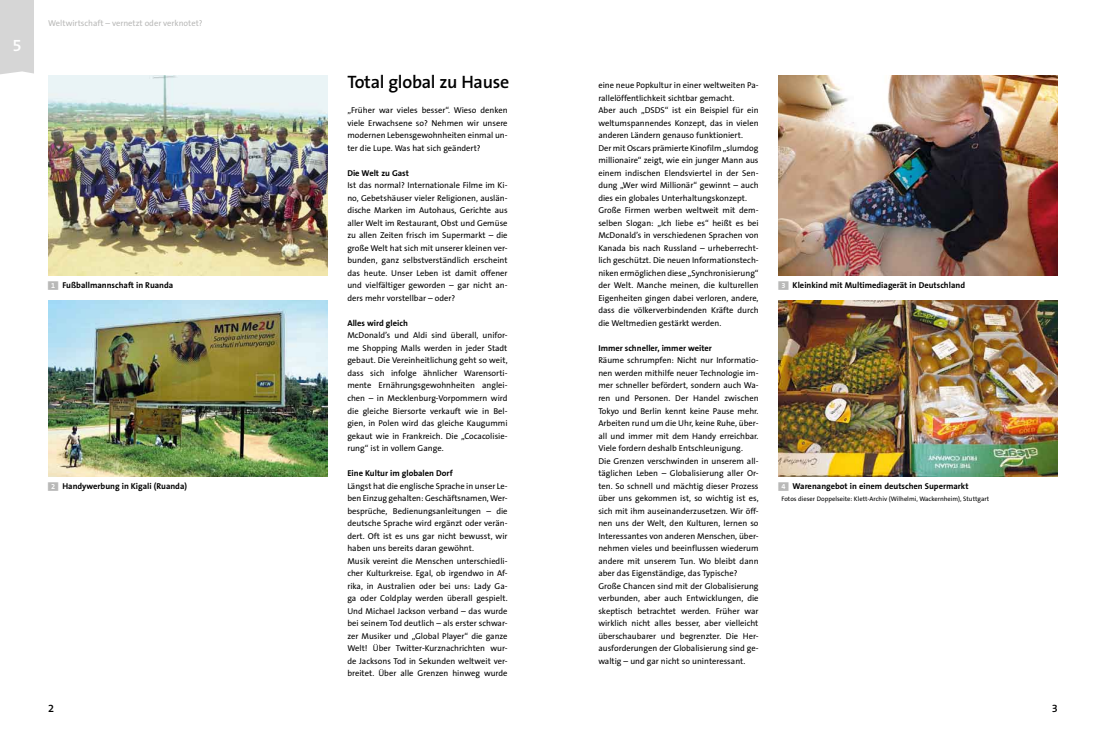
<style>
.page{position:relative;width:1106px;height:738px;background:#fff}
.page>*{position:absolute;margin:0;border:0;box-sizing:border-box;transform-origin:0 0}
.Kapitelüberschrift{font:600 18px "The Sans B6";letter-spacing:-.015em;color:#000}
.Themenblockziffer{font:600 17px "The Sans B6";color:#fff}
.t1{font:600 11px "The Sans B6";color:#000}
.Grundtext{font:8.5px/12.5px "The Sans B5 Plain";color:#000;text-align:justify}
.Materialziffer_mit_B{font:700 8.5px "The Sans B7";color:#000}
.Grundtext-2{font:700 8.5px "The Sans B7";color:#000}
.t2{font:8.5px "The Sans B5 Plain";color:#b9b9b8}
.Quellenangabe{font:6.5px "The Sans B5 Plain";color:#000}
.s1{font-family:"Terra 5 Materialziffern";font-weight:400;color:#b9b9b8}
</style>
<div class="page">
<img style="left:48px;top:300px;width:279px;height:175px">
<img style="left:778px;top:75px;width:279px;height:200px">
<img style="left:778px;top:300px;width:279px;height:175px">
<img style="left:48px;top:75px;width:279px;height:200px">
<div style="left:0;top:0;width:34px;height:74px;background:#d6d6d6"></div>
<p class="Themenblockziffer" style="left:12px;top:37px;width:11px">5</p>
<p class="t2" style="left:48px;top:18px;width:156px">Weltwirtschaft – vernetzt oder verknotet?</p>
<p class="Materialziffer_mit_B" style="left:48px;top:281px;width:127px"><span class="s1">#</span> Fußballmannschaft in Ruanda</p>
<p class="Materialziffer_mit_B" style="left:48px;top:481px;width:140px"><span class="s1">$</span> Handywerbung in Kigali (Ruanda)</p>
<p class="Kapitelüberschrift" style="left:347px;top:72px;width:163px">Total global zu Hause</p>
<p class="Grundtext" style="left:347px;top:104px;width:162px">„Früher war vieles besser“. Wieso denken viele Erwachsene so? Nehmen wir unsere modernen Lebensgewohnheiten einmal un&shy;ter die Lupe. Was hat sich geändert?</p>
<p class="Grundtext-2" style="left:347px;top:168px;width:63px">Die Welt zu Gast</p>
<p class="Grundtext" style="left:347px;top:179px;width:162px">Ist das normal? Internationale Filme im Ki&shy;no, Gebetshäuser vieler Religionen, auslän&shy;dische Marken im Autohaus, Gerichte aus aller Welt im Restaurant, Obst und Gemüse zu allen Zeiten frisch im Supermarkt – die große Welt hat sich mit unserer kleinen ver&shy;bunden, ganz selbstverständlich erscheint das heute. Unser Leben ist damit offener und vielfältiger geworden – gar nicht an&shy;ders mehr vorstellbar – oder?</p>
<p class="Grundtext-2" style="left:347px;top:318px;width:62px">Alles wird gleich</p>
<p class="Grundtext" style="left:347px;top:329px;width:162px">McDonald’s und Aldi sind überall, unifor&shy;me Shopping Malls werden in jeder Stadt gebaut. Die Vereinheitlichung geht so weit, dass sich infolge ähnlicher Warensorti&shy;mente Ernährungsgewohnheiten anglei&shy;chen – in Mecklenburg-Vorpommern wird die gleiche Biersorte verkauft wie in Bel&shy;gien, in Polen wird das gleiche Kaugummi gekaut wie in Frankreich. Die „Cocacolisie&shy;rung“ ist in vollem Gange.</p>
<p class="Grundtext-2" style="left:347px;top:468px;width:107px">Eine Kultur im globalen Dorf</p>
<p class="Grundtext" style="left:347px;top:479px;width:162px">Längst hat die englische Sprache in unser Le&shy;ben Einzug gehalten: Geschäftsnamen, Wer&shy;besprüche, Bedienungsanleitungen – die deutsche Sprache wird ergänzt oder verän&shy;dert. Oft ist es uns gar nicht bewusst, wir haben uns bereits daran gewöhnt.</p>
<p class="Grundtext" style="left:347px;top:554px;width:162px">Musik vereint die Menschen unterschiedli&shy;cher Kulturkreise. Egal, ob irgendwo in Af&shy;rika, in Australien oder bei uns: Lady Ga&shy;ga oder Coldplay werden überall gespielt.<br>Und Michael Jackson verband – das wurde bei seinem Tod deutlich – als erster schwar&shy;zer Musiker und „Global Player“ die ganze Welt! Über Twitter-Kurznachrichten wur&shy;de Jacksons Tod in Sekunden weltweit ver&shy;breitet. Über alle Grenzen hinweg wurde</p>
<p class="Grundtext" style="left:598px;top:79px;width:162px">eine neue Popkultur in einer weltweiten Pa&shy;rallelöffentlichkeit sichtbar gemacht.</p>
<p class="Grundtext" style="left:598px;top:104px;width:162px">Aber auch „DSDS“ ist ein Beispiel für ein weltumspannendes Konzept, das in vielen anderen Ländern genauso funktioniert.</p>
<p class="Grundtext" style="left:598px;top:142px;width:162px">Der mit Oscars prämierte Kinofilm „slumdog millionaire“ zeigt, wie ein junger Mann aus einem indischen Elendsviertel in der Sen&shy;dung „Wer wird Millionär“ gewinnt – auch dies ein globales Unterhaltungskonzept.</p>
<p class="Grundtext" style="left:598px;top:204px;width:162px">Große Firmen werben weltweit mit dem&shy;selben Slogan: „Ich liebe es“ heißt es bei McDonald’s in verschiedenen Sprachen von Kanada bis nach Russland – urheberrecht&shy;lich geschützt. Die neuen Informationstech&shy;niken ermöglichen diese „Synchronisierung“ der Welt. Manche meinen, die kulturellen Eigenheiten gingen dabei verloren, andere, dass die völkerverbindenden Kräfte durch die Weltmedien gestärkt werden.</p>
<p class="Grundtext-2" style="left:598px;top:343px;width:115px">Immer schneller, immer weiter</p>
<p class="Grundtext" style="left:598px;top:354px;width:162px">Räume schrumpfen: Nicht nur Informatio&shy;nen werden mithilfe neuer Technologie im&shy;mer schneller befördert, sondern auch Wa&shy;ren und Personen. Der Handel zwischen Tokyo und Berlin kennt keine Pause mehr.<br>Arbeiten rund um die Uhr, keine Ruhe, über&shy;all und immer mit dem Handy erreichbar.<br>Viele fordern deshalb Entschleunigung.</p>
<p class="Grundtext" style="left:598px;top:454px;width:162px">Die Grenzen verschwinden in unserem all&shy;täglichen Leben – Globalisierung aller Or&shy;ten. So schnell und mächtig dieser Prozess über uns gekommen ist, so wichtig ist es, sich mit ihm auseinanderzusetzen. Wir öff&shy;nen uns der Welt, den Kulturen, lernen so Interessantes von anderen Menschen, über&shy;nehmen vieles und beeinflussen wiederum andere mit unserem Tun. Wo bleibt dann aber das Eigenständige, das Typische?</p>
<p class="Grundtext" style="left:598px;top:579px;width:162px">Große Chancen sind mit der Globalisierung verbunden, aber auch Entwicklungen, die skeptisch betrachtet werden. Früher war wirklich nicht alles besser, aber vielleicht überschaubarer und begrenzter. Die Her&shy;ausforderungen der Globalisierung sind ge&shy;waltig – und gar nicht so uninteressant.</p>
<p class="Materialziffer_mit_B" style="left:778px;top:281px;width:188px"><span class="s1">%</span> Kleinkind mit Multimediagerät in Deutschland</p>
<p class="Materialziffer_mit_B" style="left:778px;top:481px;width:192px"><span class="s1">&amp;</span> Warenangebot in einem deutschen Supermarkt</p>
<p class="Quellenangabe" style="left:781px;top:495px;width:209px">Fotos dieser Doppelseite: Klett-Archiv (Wilhelmi, Wackernheim), Stuttgart</p>
<p class="t1" style="left:48px;top:701px;width:8px">2</p>
<p class="t1" style="left:1051px;top:701px;width:8px">3</p>
</div>
